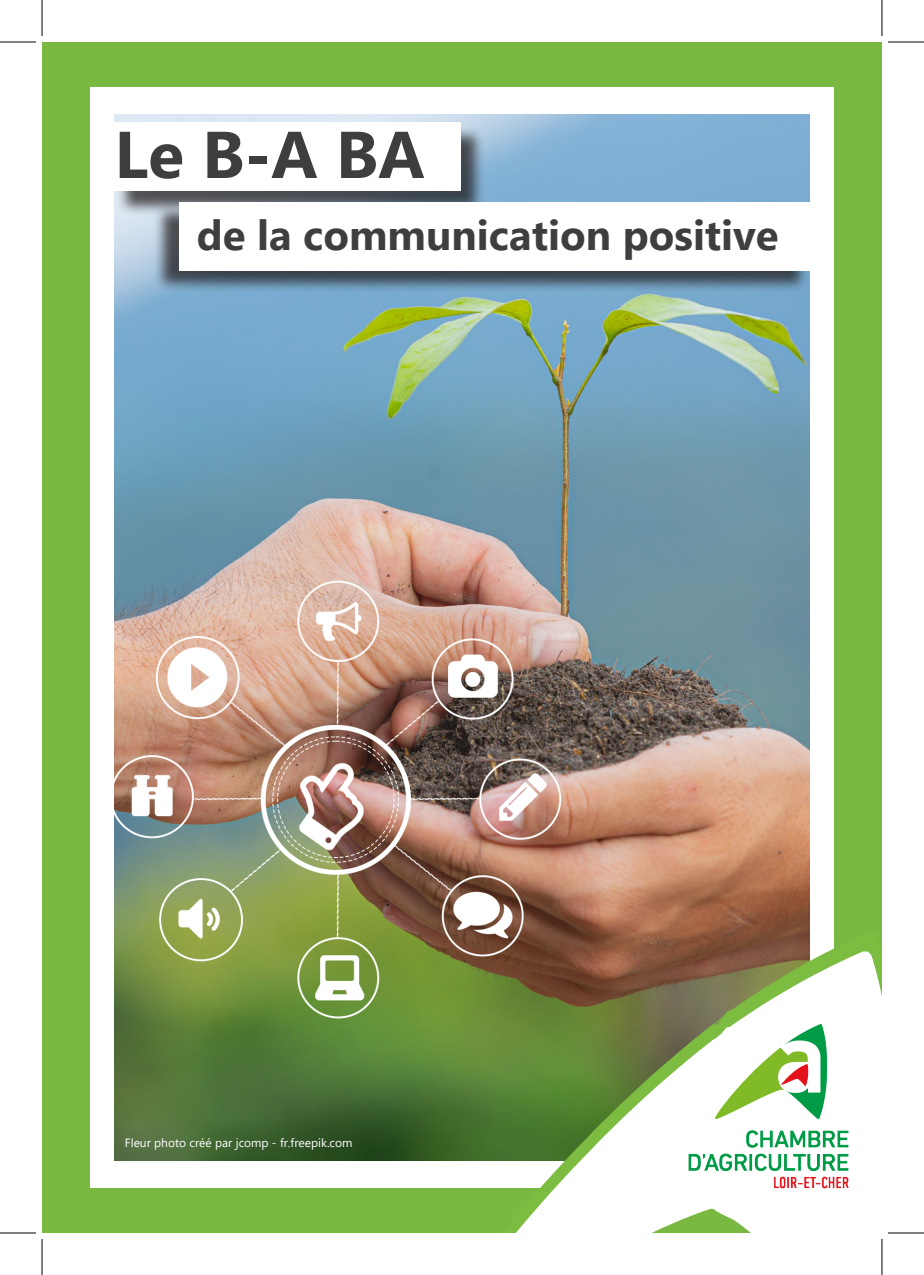
<style>
.page{position:relative;width:924px;height:1275px;background:#fff}
.page>*{position:absolute;margin:0;border:0;box-sizing:border-box;transform-origin:0 0}
.t1{font:700 66px "Segoe UI";color:#3e3e3f}
.t2{font:700 42px "Segoe UI";color:#3e3e3f}
.t3{font:12px "Segoe UI";color:#fff}
</style>
<div class="page">
<div style="left:42px;top:42px;width:839px;height:1191px;background:#79b942"></div>
<div style="left:90px;top:87px;width:743px;height:1100px;background:#fff"></div>
<img style="left:114px;top:114px;width:695px;height:1047px">
<div style="left:116px;top:126px;width:369px;height:90px;background:#231f20;opacity:.75"></div>
<div style="left:113px;top:123px;width:347px;height:68px;background:#fff"></div>
<div style="left:152px;top:203px;width:657px;height:90px;background:#231f20;opacity:.75"></div>
<div style="left:179px;top:202px;width:635px;height:68px;background:#fff"></div>
<svg style="left:707px;top:932px;width:127px;height:18px;fill:#7c4f37"></svg>
<svg style="left:445px;top:986px;width:260px;height:202px;background:#6f6e46"></svg>
<svg style="left:705px;top:950px;width:176px;height:54px"></svg>
<svg style="left:453px;top:1004px;width:428px;height:229px"></svg>
<img style="left:683px;top:1011px;width:170px;height:194px">
<img style="left:114px;top:575px;width:452px;height:454px">
<hr style="left:0;top:42px;width:36px;height:1px;background:#000">
<hr style="left:887px;top:42px;width:36px;height:1px;background:#000">
<hr style="left:0;top:1232px;width:36px;height:1px;background:#000">
<hr style="left:887px;top:1232px;width:36px;height:1px;background:#000">
<hr style="left:42px;top:0;width:1px;height:36px;background:#000">
<hr style="left:42px;top:1239px;width:1px;height:36px;background:#000">
<hr style="left:881px;top:0;width:1px;height:36px;background:#000">
<hr style="left:881px;top:1239px;width:1px;height:36px;background:#000">
<p class="t1" style="left:114px;top:92px;width:311px">Le B-A BA</p>
<p class="t2" style="left:196px;top:195px;width:583px">de la communication positive</p>
<p class="t3" style="left:125px;top:1131px;width:229px">Fleur photo créé par jcomp - fr.freepik.com</p>
</div>
